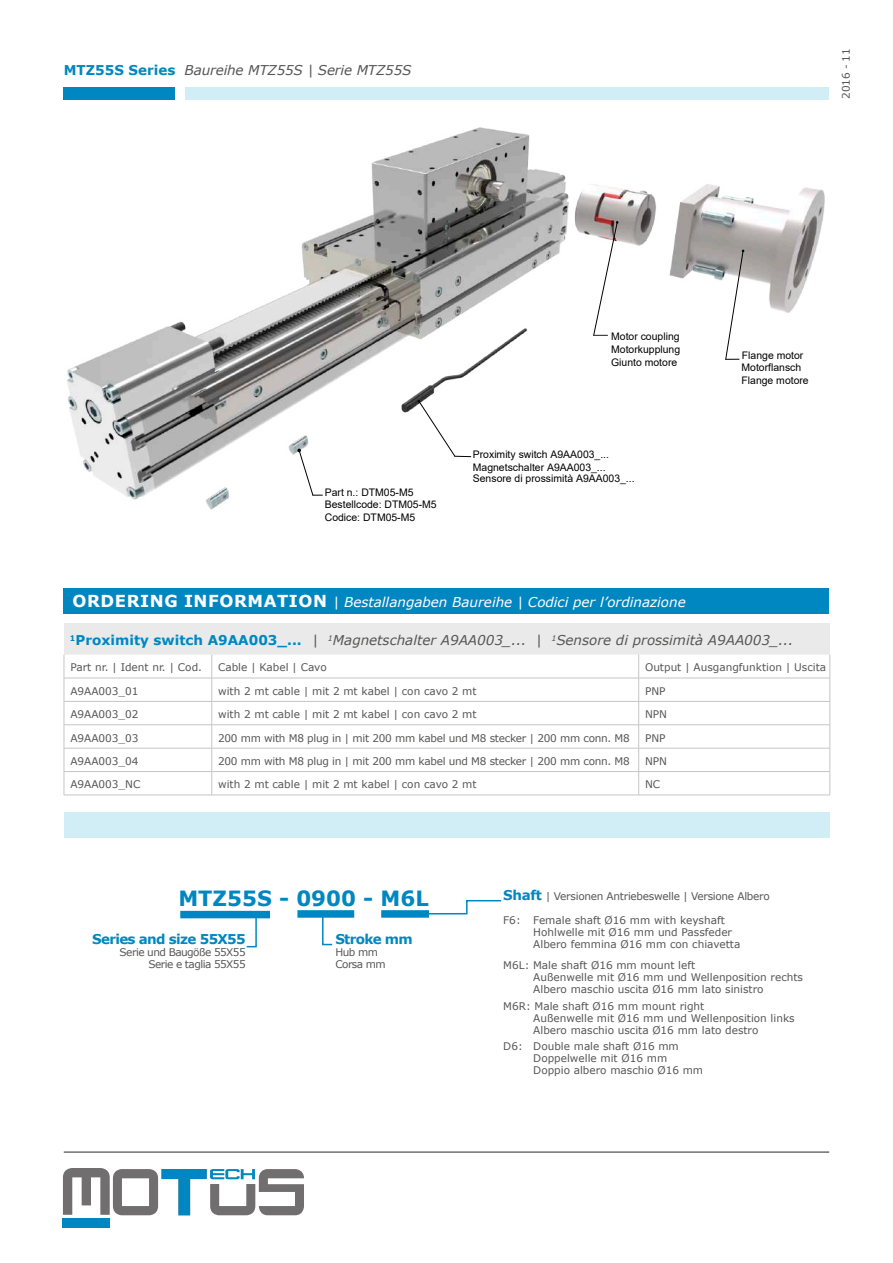
<style>
.page{position:relative;width:893px;height:1263px;background:#fff}
.page>*{position:absolute;margin:0;border:0;box-sizing:border-box;transform-origin:0 0}
.t1{font:700 21px "Verdana";color:#0087c1}
.t2{font:italic 13.5px "Verdana";color:#565655}
.t3{font:italic 13.5px "Verdana";color:#fff}
.t4{font:700 13.5px "Verdana";letter-spacing:-.05em;color:#0087c1}
.t5{font:10.5px/12px "Verdana";color:#565655}
.t6{font:10.5px/13px "Arial";color:#000}
.t7{font:10.5px "Verdana";letter-spacing:-.025em;color:#565655}
.t8{font:10.5px/12px "Verdana";letter-spacing:-.05em;color:#565655;text-align:right}
.s1{font-weight:700;font-style:normal;color:#0087c1}
.s2{font-weight:700;font-style:normal;font-size:16.5px}
.s3{font-weight:700;font-size:13.5px;color:#0087c1}
</style>
<div class="page">
<hr style="left:64px;top:1151px;width:765px;height:2px;background:#706e6e">
<div style="left:63px;top:1218px;width:47px;height:10px;background:#0087c1"></div>
<svg style="left:63px;top:1168px;width:241px;height:47px"></svg>
<div style="left:64px;top:588px;width:765px;height:26px;background:#0087c1"></div>
<div style="left:64px;top:623px;width:766px;height:32px;background:#eaeaea"></div>
<svg style="left:65px;top:655px;width:765px;height:140px"></svg>
<hr style="left:64px;top:678px;width:148px;height:1px;background:#c5c5c5">
<hr style="left:212px;top:678px;width:427px;height:1px;background:#c5c5c5">
<hr style="left:639px;top:678px;width:191px;height:1px;background:#c5c5c5">
<hr style="left:64px;top:701px;width:148px;height:1px;background:#c5c5c5">
<hr style="left:212px;top:701px;width:427px;height:1px;background:#c5c5c5">
<hr style="left:639px;top:701px;width:191px;height:1px;background:#c5c5c5">
<hr style="left:64px;top:724px;width:148px;height:1px;background:#c5c5c5">
<hr style="left:212px;top:724px;width:427px;height:1px;background:#c5c5c5">
<hr style="left:639px;top:724px;width:191px;height:1px;background:#c5c5c5">
<hr style="left:64px;top:748px;width:148px;height:1px;background:#c5c5c5">
<hr style="left:212px;top:748px;width:427px;height:1px;background:#c5c5c5">
<hr style="left:639px;top:748px;width:191px;height:1px;background:#c5c5c5">
<hr style="left:64px;top:771px;width:148px;height:1px;background:#c5c5c5">
<svg style="left:64px;top:655px;width:1px;height:140px"></svg>
<hr style="left:212px;top:771px;width:427px;height:1px;background:#c5c5c5">
<svg style="left:211px;top:655px;width:1px;height:140px"></svg>
<hr style="left:639px;top:771px;width:191px;height:1px;background:#c5c5c5">
<svg style="left:638px;top:655px;width:1px;height:140px"></svg>
<svg style="left:830px;top:655px;width:1px;height:140px"></svg>
<hr style="left:64px;top:795px;width:148px;height:1px;background:#c5c5c5">
<hr style="left:212px;top:795px;width:427px;height:1px;background:#c5c5c5">
<hr style="left:639px;top:795px;width:191px;height:1px;background:#c5c5c5">
<div style="left:381px;top:910px;width:48px;height:8px;background:#0087c1"></div>
<div style="left:297px;top:910px;width:57px;height:8px;background:#0087c1"></div>
<div style="left:180px;top:911px;width:90px;height:7px;background:#0087c1"></div>
<svg style="left:245px;top:918px;width:13px;height:30px"></svg>
<div style="left:64px;top:812px;width:766px;height:26px;background:#d1edf6"></div>
<svg style="left:321px;top:917px;width:13px;height:29px"></svg>
<svg style="left:392px;top:899px;width:110px;height:16px"></svg>
<div style="left:185px;top:87px;width:644px;height:13px;background:#d1edf6"></div>
<div style="left:64px;top:87px;width:111px;height:13px;background:#0087c1"></div>
<img style="left:67px;top:128px;width:757px;height:382px">
<svg style="left:725px;top:249px;width:19px;height:111px"></svg>
<svg style="left:593px;top:221px;width:26px;height:115px"></svg>
<svg style="left:297px;top:448px;width:25px;height:48px"></svg>
<svg style="left:418px;top:400px;width:53px;height:57px"></svg>
<p class="t2" style="left:64px;top:61px;width:349px"><span class="s1">MTZ55S Series</span> Baureihe MTZ55S | Serie MTZ55S</p>
<p class="t5" style="left:840px;top:99px;width:52px;rotate:-90deg">2016 - 11</p>
<p class="t6" style="left:325px;top:486px;width:113px;line-height:12.3px">Part n.: DTM05-M5<br>Bestellcode: DTM05-M5<br>Codice: DTM05-M5</p>
<p class="t6" style="left:611px;top:330px;width:70px">Motor coupling<br>Motorkupplung</p>
<p class="t6" style="left:611px;top:355px;width:68px">Giunto motore</p>
<p class="t6" style="left:473px;top:447px;width:138px">Proximity switch A9AA003_...<br>Magnetschalter A9AA003_...</p>
<p class="t6" style="left:473px;top:472px;width:163px">Sensore di prossimità A9AA003_...</p>
<p class="t6" style="left:741px;top:349px;width:63px;line-height:12.1px">Flange motor<br>Motorflansch</p>
<p class="t6" style="left:741px;top:373px;width:69px">Flange motore</p>
<p class="t3" style="left:73px;top:593px;width:615px"><span class="s2">ORDERING INFORMATION</span> | Bestallangaben Baureihe | Codici per l’ordinazione</p>
<p class="t2" style="left:70px;top:631px;width:725px"><sup>1</sup><span class="s1">Proximity switch A9AA003_...</span> | <sup>1</sup>Magnetschalter A9AA003_... | <sup>1</sup>Sensore di prossimità A9AA003_...</p>
<p class="t5" style="left:70px;top:661px;width:133px">Part nr. | Ident nr. | Cod.</p>
<p class="t5" style="left:218px;top:661px;width:110px">Cable | Kabel | Cavo</p>
<p class="t5" style="left:645px;top:661px;width:183px">Output | Ausgangfunktion | Uscita</p>
<p class="t5" style="left:70px;top:685px;width:70px">A9AA003_01</p>
<p class="t5" style="left:218px;top:685px;width:260px">with 2 mt cable | mit 2 mt kabel | con cavo 2 mt</p>
<p class="t5" style="left:645px;top:685px;width:22px">PNP</p>
<p class="t5" style="left:70px;top:708px;width:70px">A9AA003_02</p>
<p class="t5" style="left:218px;top:708px;width:260px">with 2 mt cable | mit 2 mt kabel | con cavo 2 mt</p>
<p class="t5" style="left:645px;top:708px;width:24px">NPN</p>
<p class="t5" style="left:70px;top:732px;width:70px">A9AA003_03</p>
<p class="t7" style="left:218px;top:730px;width:413px">200 mm with M8 plug in | mit 200 mm kabel und M8 stecker | 200 mm conn. M8</p>
<p class="t5" style="left:645px;top:732px;width:22px">PNP</p>
<p class="t5" style="left:70px;top:755px;width:70px">A9AA003_04</p>
<p class="t7" style="left:218px;top:754px;width:413px">200 mm with M8 plug in | mit 200 mm kabel und M8 stecker | 200 mm conn. M8</p>
<p class="t5" style="left:645px;top:755px;width:24px">NPN</p>
<p class="t5" style="left:70px;top:778px;width:72px">A9AA003_NC</p>
<p class="t5" style="left:218px;top:778px;width:260px">with 2 mt cable | mit 2 mt kabel | con cavo 2 mt</p>
<p class="t5" style="left:645px;top:778px;width:17px">NC</p>
<h1 class="t1" style="left:178px;top:883px;width:252px">MTZ55S - 0900 - M6L</h1>
<p class="t4" style="left:92px;top:929px;width:155px">Series and size 55X55</p>
<p class="t8" style="left:120px;top:946px;width:128px">Serie und Baugöße 55X55<br>Serie e taglia 55X55</p>
<p class="t4" style="left:335px;top:930px;width:79px">Stroke mm</p>
<p class="t8" style="left:335px;top:946px;width:52px;text-align:left">Hub mm<br>Corsa mm</p>
<p class="t7" style="left:503px;top:889px;width:268px"><span class="s3">Shaft</span> | Versionen Antriebeswelle | Versione Albero</p>
<p class="t5" style="left:533px;top:914px;width:209px;text-indent:-30px">F6: Female shaft Ø16 mm with keyshaft<br>Hohlwelle mit Ø16 mm und Passfeder<br>Albero femmina Ø16 mm con chiavetta</p>
<p class="t5" style="left:533px;top:959px;width:271px;text-indent:-30px">M6L: Male shaft Ø16 mm mount left<br>Außenwelle mit Ø16 mm und Wellenposition rechts<br>Albero maschio uscita Ø16 mm lato sinistro</p>
<p class="t5" style="left:533px;top:1000px;width:263px;text-indent:-30px">M6R: Male shaft Ø16 mm mount right<br>Außenwelle mit Ø16 mm und Wellenposition links<br>Albero maschio uscita Ø16 mm lato destro</p>
<p class="t5" style="left:533px;top:1040px;width:171px;text-indent:-30px">D6: Double male shaft Ø16 mm<br>Doppelwelle mit Ø16 mm<br>Doppio albero maschio Ø16 mm</p>
</div>
